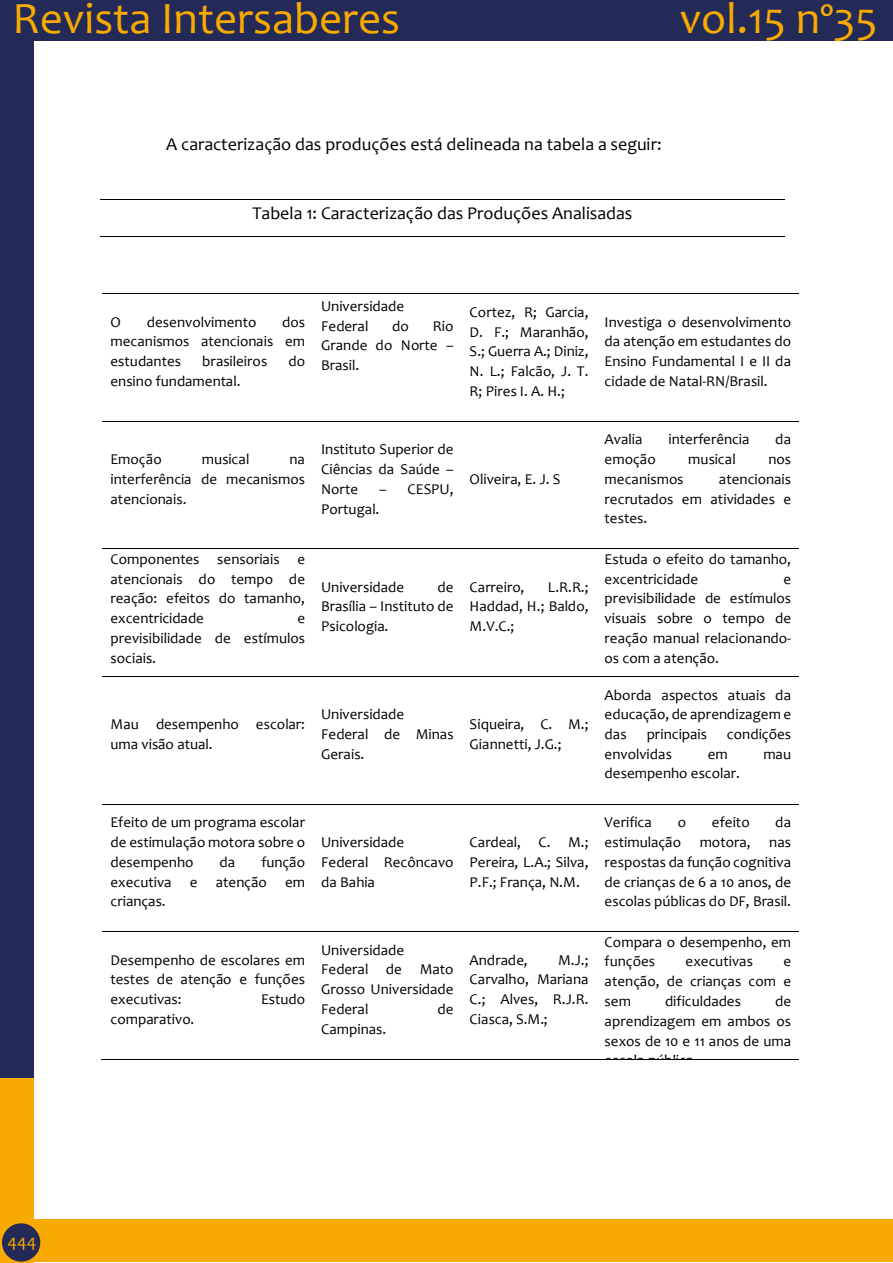
<style>
.page{position:relative;width:893px;height:1263px;background:#fff}
.page>*{position:absolute;margin:0;border:0;box-sizing:border-box;transform-origin:0 0}
.t1{font:45px "Candara";color:#f8aa00}
.t2{font:18px "Candara";color:#000}
.t3{font:18px "Candara";color:#f8aa00}
.t4{font:15px/19.8px "Candara";color:#000;text-align:justify}
</style>
<div class="page">
<div style="left:0;top:0;width:33px;height:1081px;background:#232a57"></div>
<div style="left:0;top:0;width:893px;height:41px;background:#232a57"></div>
<div style="left:0;top:1078px;width:33px;height:185px;background:#f8aa00"></div>
<div style="left:21px;top:1219px;width:872px;height:43px;background:#f8aa00"></div>
<div style="left:2px;top:1223px;width:38px;height:38px;background:#232a57;border-radius:50%"></div>
<hr style="left:100px;top:199px;width:685px;height:1px;background:#000">
<hr style="left:100px;top:236px;width:685px;height:1px;background:#000">
<hr style="left:102px;top:294px;width:211px;height:1px;background:#000">
<hr style="left:314px;top:294px;width:147px;height:1px;background:#000">
<hr style="left:462px;top:294px;width:134px;height:1px;background:#000">
<hr style="left:597px;top:294px;width:202px;height:1px;background:#000">
<hr style="left:102px;top:421px;width:211px;height:1px;background:#000">
<hr style="left:314px;top:421px;width:147px;height:1px;background:#000">
<hr style="left:462px;top:421px;width:134px;height:1px;background:#000">
<hr style="left:597px;top:421px;width:202px;height:1px;background:#000">
<hr style="left:102px;top:549px;width:211px;height:1px;background:#000">
<hr style="left:314px;top:549px;width:147px;height:1px;background:#000">
<hr style="left:462px;top:549px;width:134px;height:1px;background:#000">
<hr style="left:597px;top:549px;width:202px;height:1px;background:#000">
<hr style="left:102px;top:676px;width:211px;height:1px;background:#000">
<hr style="left:314px;top:676px;width:147px;height:1px;background:#000">
<hr style="left:462px;top:676px;width:134px;height:1px;background:#000">
<hr style="left:597px;top:676px;width:202px;height:1px;background:#000">
<hr style="left:102px;top:804px;width:211px;height:1px;background:#000">
<hr style="left:314px;top:804px;width:147px;height:1px;background:#000">
<hr style="left:462px;top:804px;width:134px;height:1px;background:#000">
<hr style="left:597px;top:804px;width:202px;height:1px;background:#000">
<hr style="left:102px;top:931px;width:211px;height:1px;background:#000">
<hr style="left:314px;top:931px;width:147px;height:1px;background:#000">
<hr style="left:462px;top:931px;width:134px;height:1px;background:#000">
<hr style="left:597px;top:931px;width:202px;height:1px;background:#000">
<hr style="left:101px;top:1059px;width:212px;height:1px;background:#000">
<hr style="left:313px;top:1059px;width:148px;height:1px;background:#000">
<hr style="left:461px;top:1059px;width:135px;height:1px;background:#000">
<hr style="left:596px;top:1059px;width:203px;height:1px;background:#000">
<h1 class="t1" style="left:13px;top:-9px;width:389px">Revista Intersaberes</h1>
<h1 class="t1" style="left:680px;top:-9px;width:199px">vol.15 nº35</h1>
<p class="t2" style="left:166px;top:133px;width:497px">A caracterização das produções está delineada na tabela a seguir:</p>
<p class="t2" style="left:252px;top:201px;width:381px">Tabela 1: Caracterização das Produções Analisadas</p>
<p class="t4" style="left:110px;top:312px;width:12px">O</p>
<p class="t4" style="left:147px;top:312px;width:111px">desenvolvimento</p>
<p class="t4" style="left:110px;top:312px;width:196px;text-indent:172px">dos mecanismos atencionais em estudantes</p>
<p class="t4" style="left:202px;top:351px;width:67px">brasileiros</p>
<p class="t4" style="left:288px;top:351px;width:18px">do</p>
<p class="t4" style="left:110px;top:371px;width:132px">ensino fundamental.</p>
<p class="t4" style="left:110px;top:449px;width:53px">Emoção</p>
<p class="t4" style="left:202px;top:449px;width:49px">musical</p>
<p class="t4" style="left:110px;top:449px;width:196px;text-indent:179px">na interferência de mecanismos atencionais.</p>
<p class="t4" style="left:110px;top:549px;width:196px">Componentes sensoriais e atencionais do tempo de reação: efeitos do tamanho, excentricidade</p>
<p class="t4" style="left:110px;top:608px;width:196px;text-indent:187px">e previsibilidade de estímulos sociais.</p>
<p class="t4" style="left:321px;top:296px;width:85px">Universidade<br>Federal</p>
<p class="t4" style="left:392px;top:316px;width:18px">do</p>
<p class="t4" style="left:321px;top:316px;width:134px;text-indent:112px">Rio Grande do Norte – Brasil.</p>
<p class="t4" style="left:321px;top:439px;width:134px">Instituto Superior de Ciências da Saúde – Norte</p>
<p class="t4" style="left:321px;top:479px;width:134px;text-indent:58px">– CESPU,<br>Portugal.</p>
<p class="t4" style="left:470px;top:302px;width:120px">Cortez, R; Garcia, D. F.; Maranhão, S.; Guerra A.; Diniz, N. L.; Falcão, J. T.<br>R; Pires I. A. H.;</p>
<p class="t4" style="left:605px;top:312px;width:188px">Investiga o desenvolvimento da atenção em estudantes do Ensino Fundamental I e II da cidade de Natal-RN/Brasil.</p>
<p class="t4" style="left:470px;top:469px;width:93px">Oliveira, E. J. S</p>
<p class="t4" style="left:605px;top:429px;width:39px">Avalia</p>
<p class="t4" style="left:668px;top:429px;width:83px">interferência</p>
<p class="t4" style="left:775px;top:429px;width:17px">da</p>
<p class="t4" style="left:605px;top:449px;width:53px">emoção</p>
<p class="t4" style="left:688px;top:449px;width:49px">musical</p>
<p class="t4" style="left:768px;top:449px;width:24px">nos</p>
<p class="t4" style="left:605px;top:469px;width:80px">mecanismos</p>
<p class="t4" style="left:605px;top:469px;width:188px;text-indent:114px">atencionais recrutados em atividades e testes.</p>
<p class="t4" style="left:321px;top:577px;width:85px">Universidade</p>
<p class="t4" style="left:321px;top:577px;width:134px;text-indent:116px">de Brasília – Instituto de Psicologia.</p>
<p class="t4" style="left:470px;top:577px;width:56px">Carreiro,</p>
<p class="t4" style="left:470px;top:577px;width:120px;text-indent:78px">L.R.R.; Haddad, H.; Baldo, M.V.C.;</p>
<p class="t4" style="left:605px;top:549px;width:188px">Estuda o efeito do tamanho, excentricidade</p>
<p class="t4" style="left:605px;top:569px;width:188px;text-indent:179px">e previsibilidade de estímulos visuais sobre o tempo de reação manual relacionando&shy;os com a atenção.</p>
<p class="t3" style="left:8px;top:1229px;width:30px">444</p>
<p class="t4" style="left:110px;top:714px;width:196px">Mau desempenho escolar: uma visão atual.</p>
<p class="t4" style="left:321px;top:704px;width:134px;text-align:left">Universidade<br>Federal de Minas<br>Gerais.</p>
<p class="t4" style="left:470px;top:714px;width:120px">Siqueira, C. M.;<br>Giannetti, J.G.;</p>
<p class="t4" style="left:110px;top:812px;width:196px">Efeito de um programa escolar de estimulação motora sobre o desempenho</p>
<p class="t4" style="left:110px;top:852px;width:196px;text-indent:151px">função executiva e atenção em crianças.</p>
<p class="t4" style="left:220px;top:852px;width:17px">da</p>
<p class="t4" style="left:110px;top:949px;width:196px">Desempenho de escolares em testes de atenção e funções executivas:</p>
<p class="t4" style="left:261px;top:989px;width:46px">Estudo</p>
<p class="t4" style="left:110px;top:1009px;width:85px">comparativo.</p>
<p class="t4" style="left:321px;top:832px;width:134px;text-align:left">Universidade<br>Federal Recôncavo da Bahia</p>
<p class="t4" style="left:470px;top:832px;width:120px">Cardeal, C. M.; Pereira, L.A.; Silva, P.F.; França, N.M.</p>
<p class="t4" style="left:321px;top:940px;width:134px;text-align:left">Universidade<br>Federal de Mato<br>Grosso Universidade<br>Federal</p>
<p class="t4" style="left:437px;top:999px;width:18px">de</p>
<p class="t4" style="left:321px;top:1019px;width:67px">Campinas.</p>
<p class="t4" style="left:470px;top:949px;width:60px">Andrade,</p>
<p class="t4" style="left:470px;top:949px;width:120px;text-indent:88px">M.J.; Carvalho, Mariana C.; Alves, R.J.R.<br>Ciasca, S.M.;</p>
<p class="t4" style="left:605px;top:685px;width:188px">Aborda aspectos atuais da educação, de aprendizagem e das</p>
<p class="t4" style="left:647px;top:724px;width:62px">principais</p>
<p class="t4" style="left:727px;top:724px;width:66px">condições</p>
<p class="t4" style="left:605px;top:744px;width:69px">envolvidas</p>
<p class="t4" style="left:708px;top:744px;width:22px">em</p>
<p class="t4" style="left:764px;top:744px;width:29px">mau</p>
<p class="t4" style="left:605px;top:763px;width:137px">desempenho escolar.</p>
<p class="t4" style="left:605px;top:812px;width:49px">Verifica</p>
<p class="t4" style="left:678px;top:812px;width:10px">o</p>
<p class="t4" style="left:712px;top:812px;width:39px">efeito</p>
<p class="t4" style="left:605px;top:812px;width:188px;text-indent:171px">da estimulação motora, nas respostas da função cognitiva de crianças de 6 a 10 anos, de escolas públicas do DF, Brasil.</p>
<p class="t4" style="left:605px;top:931px;width:188px">Compara o desempenho, em funções</p>
<p class="t4" style="left:686px;top:951px;width:69px">executivas</p>
<p class="t4" style="left:605px;top:951px;width:188px;text-indent:179px">e atenção, de crianças com e sem</p>
<p class="t4" style="left:665px;top:991px;width:77px">dificuldades</p>
<p class="t4" style="left:605px;top:991px;width:188px;text-indent:170px">de aprendizagem em ambos os sexos de 10 e 11 anos de uma escola pública</p>
</div>
